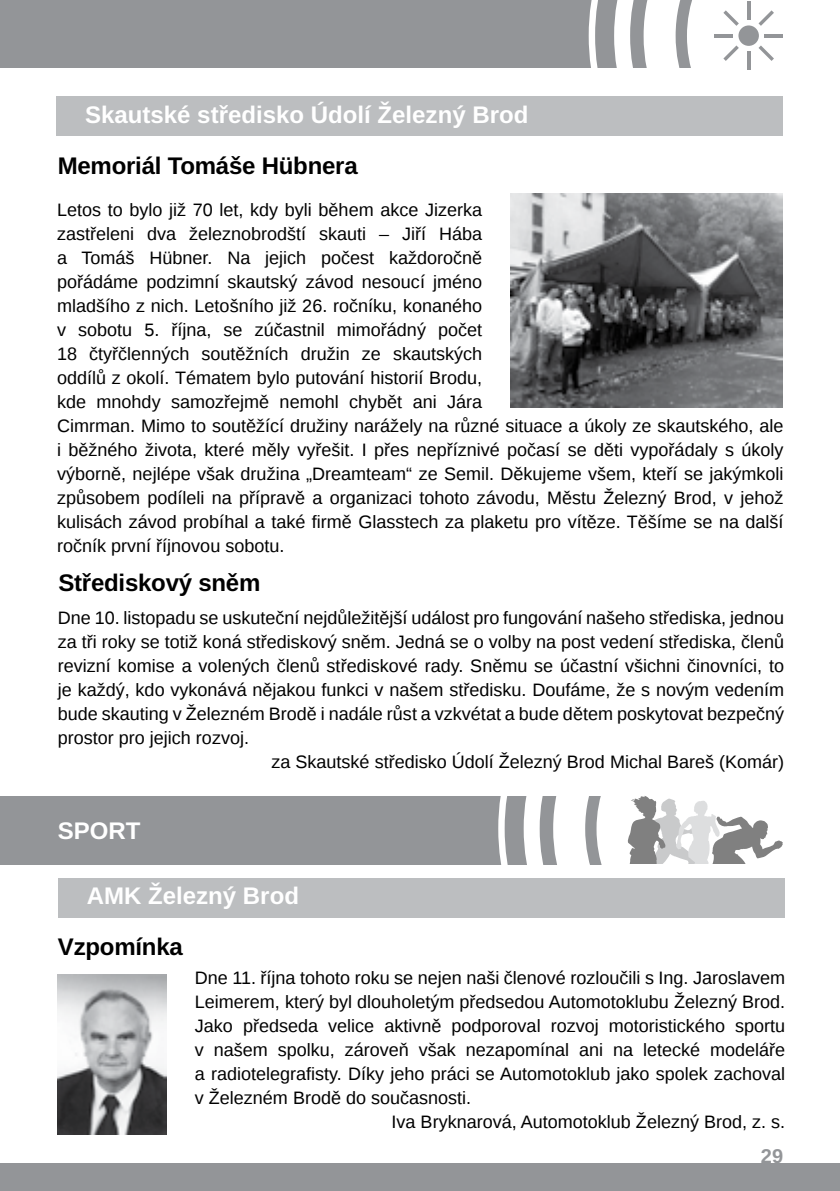
<style>
.page{position:relative;width:840px;height:1191px;background:#fff}
.page>*{position:absolute;margin:0;border:0;box-sizing:border-box;transform-origin:0 0}
.t1{font:700 24px "Liberation Sans";color:#fff}
.t2{font:700 24px "Liberation Sans";letter-spacing:-.01em;color:#000}
.t3{font:700 20px "Liberation Sans";color:#939598}
.t4{font:18px/24px "Liberation Sans";color:#000}
</style>
<div class="page">
<div style="left:0;top:1163px;width:839px;height:28px;background:#939598"></div>
<div style="left:0;top:796px;width:619px;height:68px;background:#939598"></div>
<svg style="left:495px;top:796px;width:286px;height:122px"></svg>
<div style="left:0;top:0;width:709px;height:68px;background:#939598"></div>
<svg style="left:588px;top:0;width:195px;height:136px"></svg>
<div style="left:58px;top:877px;width:726px;height:40px;background:#bcbec0"></div>
<div style="left:57px;top:96px;width:725px;height:40px;background:#bcbec0"></div>
<img style="left:510px;top:193px;width:272px;height:215px">
<img style="left:58px;top:974px;width:108px;height:160px">
<h1 class="t1" style="left:57px;top:98px;width:473px">S kautské středisko Údolí Železný Brod</h1>
<h1 class="t2" style="left:58px;top:149px;width:301px">Memoriál Tomáše Hübnera</h1>
<p class="t4" style="left:57px;top:198px;width:727px">Letos to bylo již 70 let, kdy byli během akce Jizerka<br>zastřeleni dva železnobrodští skauti – Jiří Hába<br>a Tomáš Hübner. Na jejich počest každoročně<br>pořádáme podzimní skautský závod nesoucí jméno<br>mladšího z nich. Letošního již 26. ročníku, konaného<br>v sobotu 5. října, se zúčastnil mimořádný počet<br>18 čtyřčlenných soutěžních družin ze skautských<br>oddílů z okolí. Tématem bylo putování historií Brodu,<br>kde mnohdy samozřejmě nemohl chybět ani Jára<br>Cimrman. Mimo to soutěžící družiny narážely na různé situace a úkoly ze skautského, ale i běžného života, které měly vyřešit. I přes nepříznivé počasí se děti vypořádaly s úkoly výborně, nejlépe však družina „Dreamteam“ ze Semil. Děkujeme všem, kteří se jakýmkoli způsobem podíleli na přípravě a organizaci tohoto závodu, Městu Železný Brod, v jehož kulisách závod probíhal a také firmě Glasstech za plaketu pro vítěze. Těšíme se na další ročník první říjnovou sobotu.</p>
<h1 class="t2" style="left:58px;top:566px;width:203px">Střediskový sněm</h1>
<p class="t4" style="left:58px;top:606px;width:727px">Dne 10. listopadu se uskuteční nejdůležitější událost pro fungování našeho střediska, jednou</p>
<p class="t4" style="left:58px;top:630px;width:727px">za tři roky se totiž koná střediskový sněm. Jedná se o volby na post vedení střediska, členů</p>
<p class="t4" style="left:58px;top:654px;width:727px">revizní komise a volených členů střediskové rady. Sněmu se účastní všichni činovníci, to</p>
<p class="t4" style="left:58px;top:678px;width:727px">je každý, kdo vykonává nějakou funkci v našem středisku. Doufáme, že s novým vedením</p>
<p class="t4" style="left:58px;top:702px;width:727px">bude skauting v Železném Brodě i nadále růst a vzkvétat a bude dětem poskytovat bezpečný</p>
<p class="t4" style="left:58px;top:726px;width:193px">prostor pro jejich rozvoj.</p>
<p class="t4" style="left:271px;top:750px;width:514px">za Skautské středisko Údolí Železný Brod Michal Bareš (Komár)</p>
<h1 class="t1" style="left:58px;top:814px;width:84px">sport</h1>
<h1 class="t1" style="left:87px;top:879px;width:214px">Amk Železný Brod</h1>
<h1 class="t2" style="left:58px;top:930px;width:126px">Vzpomínka</h1>
<p class="t4" style="left:195px;top:967px;width:591px">Dne 11. října tohoto roku se nejen naši členové rozloučili s I ng. Jaroslavem</p>
<p class="t4" style="left:195px;top:991px;width:591px">Leimerem, který byl dlouholetým předsedou Automotoklubu Železný Brod.</p>
<p class="t4" style="left:195px;top:1015px;width:591px">Jako předseda velice aktivně podporoval rozvoj motoristického sportu</p>
<p class="t4" style="left:195px;top:1039px;width:591px">v našem spolku, zároveň však nezapomínal ani na letecké modeláře</p>
<p class="t4" style="left:195px;top:1063px;width:591px">a radiotelegrafisty. Díky jeho práci se Automotoklub jako spolek zachoval</p>
<p class="t4" style="left:195px;top:1087px;width:278px">v Železném Brodě do současnosti.</p>
<p class="t4" style="left:391px;top:1111px;width:395px">Iva Bryknarová, Automotoklub Železný Brod, z. s.</p>
<p class="t3" style="left:760px;top:1142px;width:24px">29</p>
</div>
